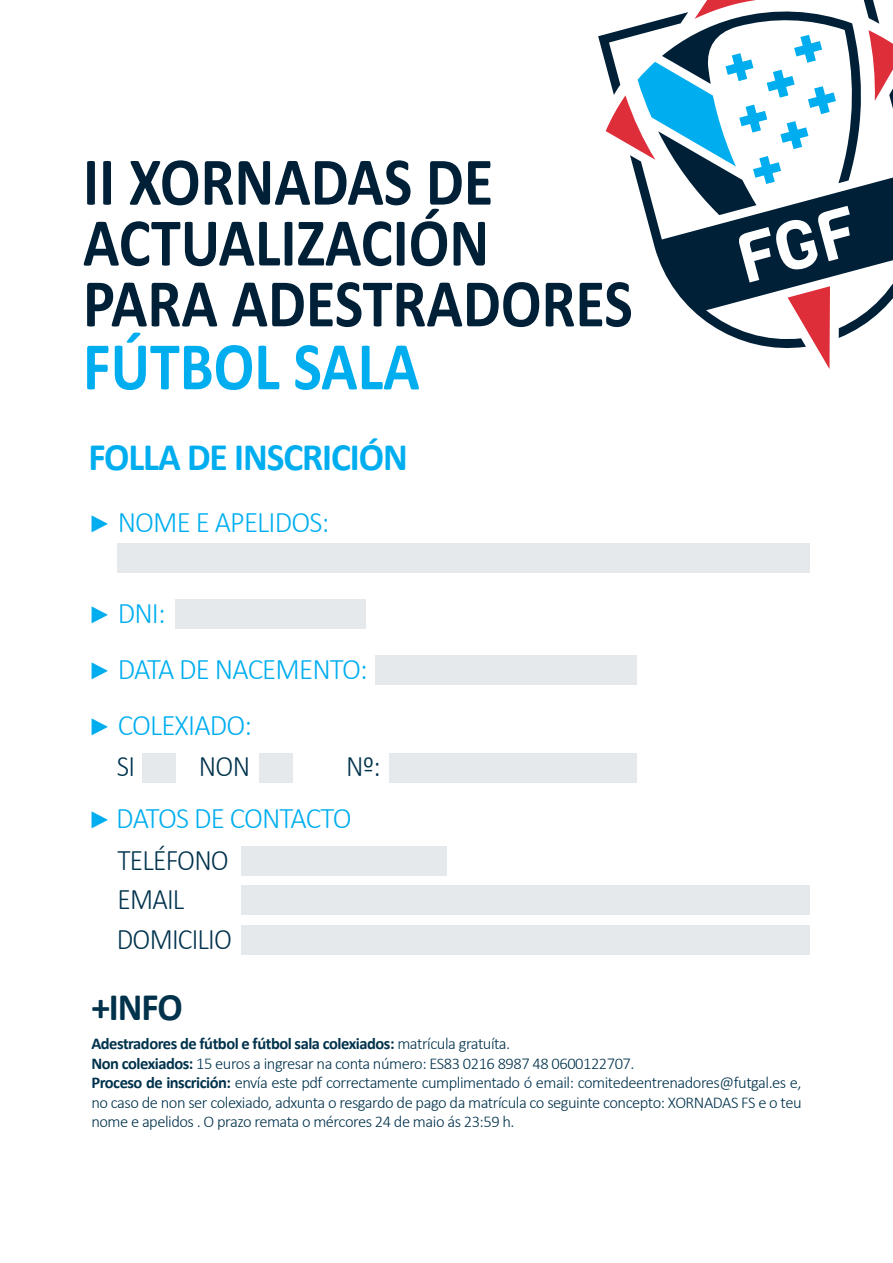
<style>
.page{position:relative;width:893px;height:1263px;background:#fff}
.page>*{position:absolute;margin:0;border:0;box-sizing:border-box;transform-origin:0 0}
.t1{font:700 68.7px/60.9px "Calibri";color:#002037;scale:.88 1}
.t2{font:700 68.7px "Calibri";color:#00aeef;scale:.88 1}
.t3{font:700 39px "Calibri";letter-spacing:-.03em;color:#00aeef;scale:.96 1}
.t4{font:700 39px "Calibri";color:#00324c;scale:.96 1}
.t5{font:300 30px/56.4px "Calibri";letter-spacing:-.03em;color:#00aeef;scale:.96 1}
.t6{font:300 30px/39.5px "Calibri";letter-spacing:-.03em;color:#00324c;scale:.91 1}
.t7{font:300 16.5px/19.5px "Calibri";letter-spacing:-.03em;color:#00324c}
.s1{font-family:"Arial";font-weight:400;font-size:24px}
.s2{color:#00324c}
.s3{font-weight:700}
</style>
<div class="page">
<div style="left:117px;top:543px;width:692px;height:29px;background:#e6e9eb"></div>
<div style="left:176px;top:599px;width:190px;height:29px;background:#e6e9eb"></div>
<div style="left:375px;top:656px;width:261px;height:29px;background:#e6e9eb"></div>
<div style="left:143px;top:753px;width:33px;height:29px;background:#e6e9eb"></div>
<div style="left:260px;top:753px;width:32px;height:29px;background:#e6e9eb"></div>
<div style="left:389px;top:753px;width:247px;height:29px;background:#e6e9eb"></div>
<div style="left:241px;top:847px;width:205px;height:29px;background:#e6e9eb"></div>
<div style="left:241px;top:886px;width:568px;height:29px;background:#e6e9eb"></div>
<div style="left:241px;top:925px;width:568px;height:29px;background:#e6e9eb"></div>
<svg style="left:822px;top:356px;width:8px;height:13px"></svg>
<svg style="left:598px;top:0;width:295px;height:145px"></svg>
<svg style="left:630px;top:84px;width:263px;height:272px"></svg>
<h1 class="t1" style="left:83px;top:150px;width:626px">II XORNADAS DE<br>ACTUALIZACIÓN<br>PARA ADESTRADORES</h1>
<h1 class="t2" style="left:83px;top:318px;width:384px">FÚTBOL SALA</h1>
<h2 class="t3" style="left:88px;top:430px;width:334px">FOLLA DE INSCRICIÓN</h2>
<h3 class="t5" style="left:88px;top:493px;width:252px"><span class="s1">►</span> NOME E APELIDOS:</h3>
<h3 class="t5" style="left:88px;top:584px;width:293px"><span class="s1">►</span> DNI:<br><span class="s1">►</span> DATA DE NACEMENTO:</h3>
<h3 class="t5" style="left:88px;top:697px;width:172px"><span class="s1">►</span> COLEXIADO:</h3>
<h3 class="t6" style="left:117px;top:746px;width:22px">SI</h3>
<h3 class="t6" style="left:199px;top:746px;width:58px">NON</h3>
<h3 class="t6" style="left:346px;top:746px;width:39px">Nº:</h3>
<h3 class="t5" style="left:118px;top:796px;width:245px;line-height:42.5px;text-indent:-29px"><span class="s1">►</span> DATOS DE CONTACTO<br><span class="s2">TELÉFONO</span></h3>
<h3 class="t6" style="left:117px;top:879px;width:128px">EMAIL<br>DOMICILIO</h3>
<h2 class="t4" style="left:91px;top:980px;width:97px">+INFO</h2>
<p class="t7" style="left:91px;top:1034px;width:712px"><span class="s3">Adestradores de fútbol e fútbol sala colexiados:</span> matrícula gratuíta.<br><span class="s3">Non colexiados:</span> 15 euros a ingresar na conta número: ES83 0216 8987 48 0600122707.<br><span class="s3">Proceso de inscrición:</span> envía este pdf correctamente cumplimentado ó email: comitedeentrenadores@futgal.es e, no caso de non ser colexiado, adxunta o resgardo de pago da matrícula co seguinte concepto: XORNADAS FS e o teu nome e apelidos . O prazo remata o mércores 24 de maio ás 23:59 h.</p>
</div>
